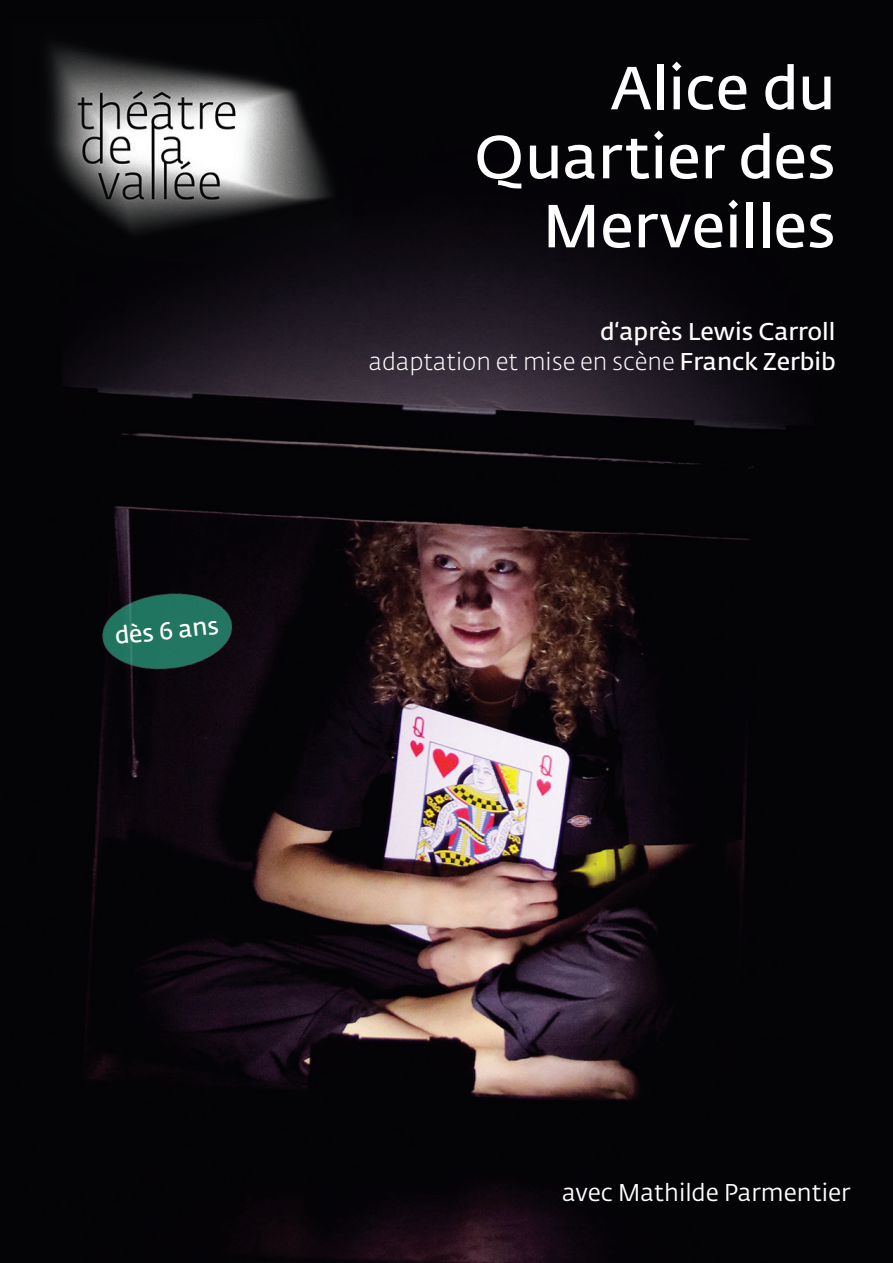
<style>
.page{position:relative;width:893px;height:1263px;background:#fff}
.page>*{position:absolute;margin:0;border:0;box-sizing:border-box;transform-origin:0 0}
.t1{font:60px/69px "Fedra Sans Pro";color:#fff;text-align:right}
.t2{font:24px/30px "Fedra Sans Pro";color:#fff;text-align:right}
.t3{font:24px "Fedra Sans Pro";color:#fff}
.s1{font-weight:300}
</style>
<div class="page">
<img style="left:0;top:0;width:893px;height:1263px">
<img style="left:70px;top:562px;width:206px;height:139px">
<p class="t2" style="left:114px;top:621px;width:107px;rotate:-6deg">dès 6 ans</p>
<h1 class="t1" style="left:474px;top:54px;width:363px">Alice du<br>Quartier des<br>Merveilles</h1>
<p class="t2" style="left:369px;top:316px;width:468px">d‘après Lewis Carroll<br><span class="s1">adaptation et mise en scène</span> Franck Zerbib</p>
<p class="t3" style="left:562px;top:1177px;width:290px">avec Mathilde Parmentier</p>
</div>
